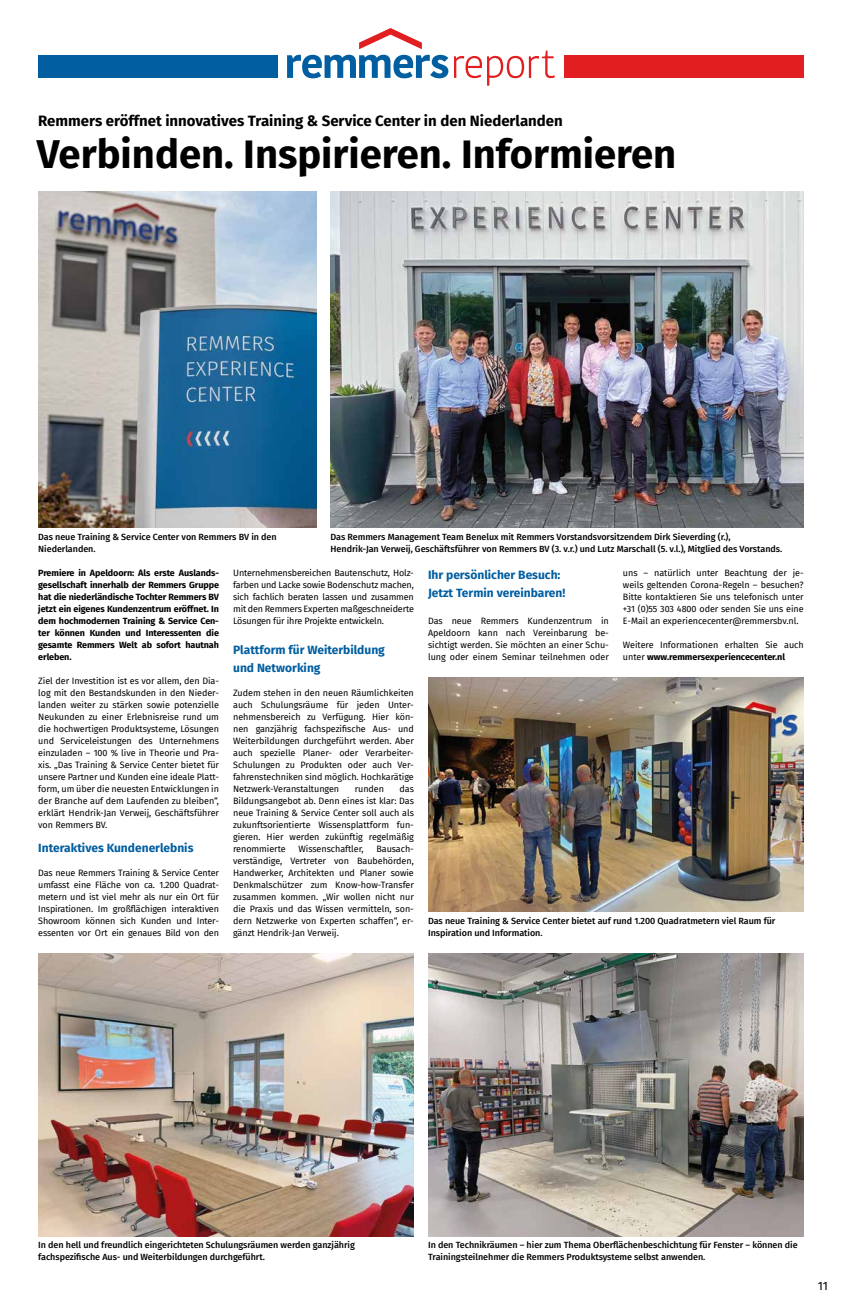
<style>
.page{position:relative;width:842px;height:1304px;background:#fff}
.page>*{position:absolute;margin:0;border:0;box-sizing:border-box;transform-origin:0 0}
.t1{font:700 40px "Fira Sans";color:#000}
.t2{font:700 15px "Fira Sans";color:#000}
.t3{font:700 12px/18px "Fira Sans";color:#005ea1}
.t4{font:12px "Fira Sans";color:#000}
.t5{font:9px/12px "Fira Sans";letter-spacing:-.005em;color:#000;text-align:justify}
.t6{font:500 9px/12px "Fira Sans";letter-spacing:-.005em;color:#000}
.t7{font:700 9px/12px "Fira Sans";letter-spacing:-.01em;color:#000;text-align:justify}
.s1{font-weight:700}
</style>
<div class="page">
<div style="left:38px;top:55px;width:240px;height:23px;background:#005ea1"></div>
<div style="left:564px;top:55px;width:240px;height:23px;background:#e11f21"></div>
<svg style="left:287px;top:55px;width:161px;height:23px"></svg>
<svg style="left:359px;top:28px;width:63px;height:21px"></svg>
<svg style="left:454px;top:51px;width:101px;height:35px"></svg>
<img style="left:38px;top:954px;width:376px;height:282px">
<img style="left:331px;top:192px;width:473px;height:336px">
<img style="left:428px;top:678px;width:376px;height:234px">
<img style="left:428px;top:954px;width:376px;height:282px">
<img style="left:38px;top:192px;width:278px;height:336px">
<h2 class="t2" style="left:38px;top:108px;width:526px">Remmers eröffnet innovatives Training &amp; Service Center in den Niederlanden</h2>
<h1 class="t1" style="left:37px;top:120px;width:641px">Verbinden. Inspirieren. Informieren</h1>
<p class="t6" style="left:38px;top:530px;width:240px">Das neue Training &amp; Service Center von Remmers BV in den<br>Niederlanden.</p>
<p class="t6" style="left:331px;top:530px;width:453px">Das Remmers Management Team Benelux mit Remmers Vorstandsvorsitzendem Dirk Sieverding (r.),<br>Hendrik-Jan Verweij, Geschäftsführer von Remmers BV (3. v.r.) und Lutz Marschall (5. v.l.), Mitglied des Vorstands.</p>
<p class="t7" style="left:38px;top:566px;width:182px">Premiere in Apeldoorn: Als erste Auslands&shy;gesellschaft innerhalb der Remmers Gruppe hat die niederländische Tochter Remmers BV jetzt ein eigenes Kundenzentrum eröffnet. In dem hochmodernen Training &amp; Service Cen&shy;ter können Kunden und Interessenten die gesamte Remmers Welt ab sofort hautnah erleben.</p>
<p class="t5" style="left:38px;top:675px;width:182px">Ziel der Investition ist es vor allem, den Dia&shy;log mit den Bestandskunden in den Nieder&shy;landen weiter zu stärken sowie potenzielle Neukunden zu einer Erlebnisreise rund um die hochwertigen Produktsysteme, Lösungen und Serviceleistungen des Unternehmens einzuladen – 100 % live in Theorie und Pra&shy;xis. „Das Training &amp; Service Center bietet für unsere Partner und Kunden eine ideale Platt&shy;form, um über die neuesten Entwicklungen in der Branche auf dem Laufenden zu bleiben“, erklärt Hendrik-Jan Verweij, Geschäftsführer von Remmers BV.</p>
<h3 class="t3" style="left:38px;top:838px;width:157px">Interaktives Kundenerlebnis</h3>
<p class="t5" style="left:38px;top:867px;width:182px">Das neue Remmers Training &amp; Service Center umfasst eine Fläche von ca. 1.200 Quadrat&shy;metern und ist viel mehr als nur ein Ort für Inspirationen. Im großflächigen interaktiven Showroom können sich Kunden und Inter&shy;essenten vor Ort ein genaues Bild von den</p>
<p class="t5" style="left:233px;top:567px;width:182px">Unternehmensbereichen Bautenschutz, Holz&shy;farben und Lacke sowie Bodenschutz machen, sich fachlich beraten lassen und zusammen mit den Remmers Experten maßgeschneiderte Lösungen für ihre Projekte entwickeln.</p>
<h3 class="t3" style="left:233px;top:640px;width:153px">Plattform für Weiterbildung und Networking</h3>
<p class="t5" style="left:233px;top:687px;width:182px">Zudem stehen in den neuen Räumlichkeiten auch Schulungsräume für jeden Unter&shy;nehmensbereich zu Verfügung. Hier kön&shy;nen ganzjährig fachspezifische Aus- und Weiterbildungen durchgeführt werden. Aber auch spezielle Planer- oder Verarbeiter-Schulungen zu Produkten oder auch Ver&shy;fahrenstechniken sind möglich. Hochkarätige Netzwerk-Veranstaltungen</p>
<p class="t5" style="left:233px;top:783px;width:182px;text-indent:166px">das Bildungsangebot ab. Denn eines ist klar: Das neue Training &amp; Service Center soll auch als zukunftsorientierte Wissensplattform fun&shy;gieren. Hier werden zukünftig regelmäßig renommierte</p>
<p class="t5" style="left:355px;top:783px;width:31px">runden</p>
<p class="t5" style="left:298px;top:843px;width:67px">Wissenschaftler,</p>
<p class="t5" style="left:233px;top:843px;width:182px;text-indent:143px">Bausach&shy;verständige, Vertreter von Baubehörden, Handwerker, Architekten und Planer sowie Denkmalschützer zum Know-how-Transfer zusammen kommen. „Wir wollen nicht nur die Praxis und das Wissen vermitteln, son&shy;dern Netzwerke von Experten schaffen“, er&shy;gänzt Hendrik-Jan Verweij.</p>
<h3 class="t3" style="left:428px;top:565px;width:139px">Ihr persönlicher Besuch:<br>Jetzt Termin vereinbaren!</h3>
<p class="t5" style="left:428px;top:615px;width:182px">Das neue Remmers Kundenzentrum in Apeldoorn kann nach Vereinbarung be&shy;sichtigt werden. Sie möchten an einer Schu&shy;lung oder einem Seminar teilnehmen oder</p>
<p class="t5" style="left:623px;top:567px;width:182px">uns – natürlich unter Beachtung der je&shy;weils geltenden Corona-Regeln – besuchen?<br>Bitte kontaktieren Sie uns telefonisch unter +31 (0)55 303 4800 oder senden Sie uns eine E-Mail an experiencecenter@remmersbv.nl.</p>
<p class="t5" style="left:623px;top:639px;width:182px">Weitere Informationen erhalten Sie auch unter <span class="s1">www.remmersexperiencecenter.nl</span></p>
<p class="t6" style="left:428px;top:914px;width:349px">Das neue Training &amp; Service Center bietet auf rund 1.200 Quadratmetern viel Raum für<br>Inspiration und Information.</p>
<p class="t6" style="left:38px;top:1238px;width:318px">In den hell und freundlich eingerichteten Schulungsräumen werden ganzjährig fachspezifische Aus- und Weiterbildungen durchgeführt.</p>
<p class="t6" style="left:428px;top:1238px;width:371px">In den Technikräumen – hier zum Thema Oberflächenbeschichtung für Fenster – können die<br>Trainingsteilnehmer die Remmers Produktsysteme selbst anwenden.</p>
<h3 class="t4" style="left:818px;top:1277px;width:12px">11</h3>
</div>
